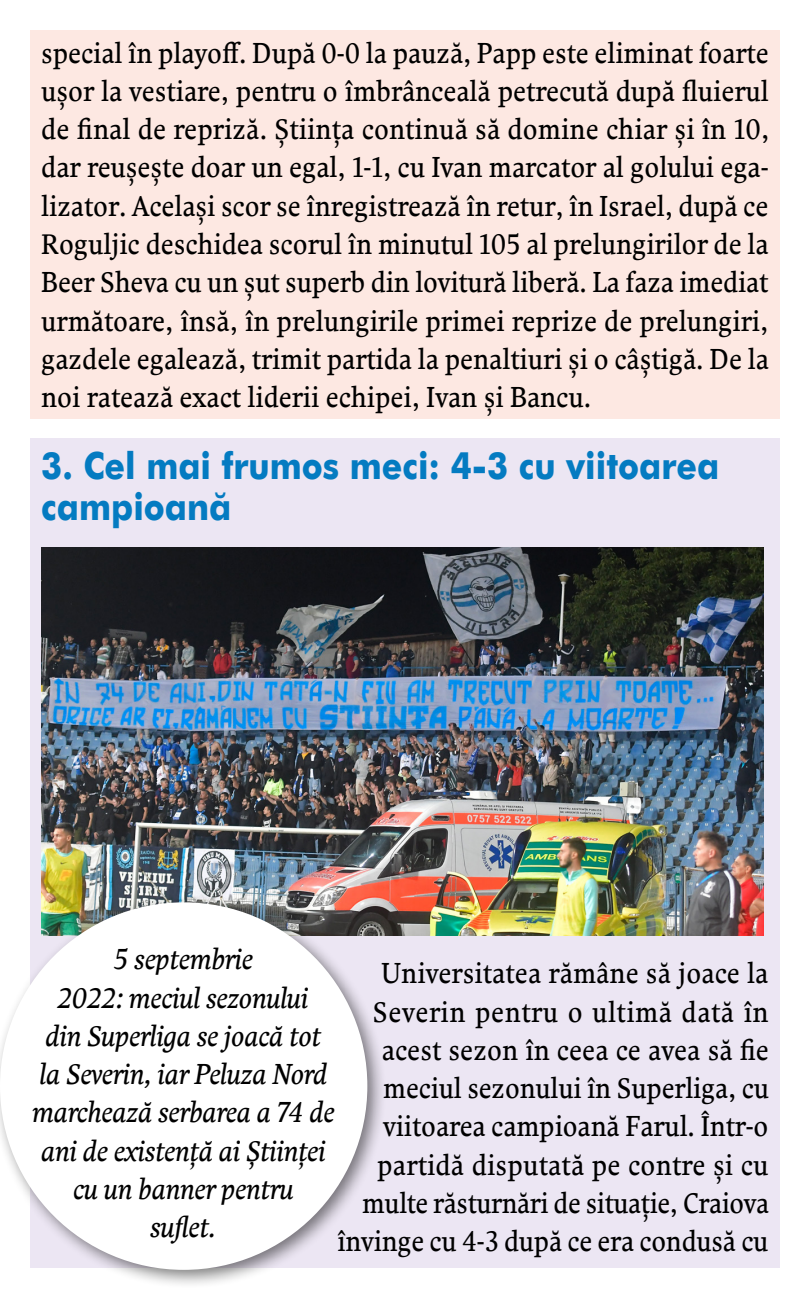
<style>
.page{position:relative;width:810px;height:1298px;background:#fff}
.page>*{position:absolute;margin:0;border:0;box-sizing:border-box;transform-origin:0 0}
.titlu_coloana{font:700 37.5px/41.2px "Futura Ro CE";color:#047bc1;scale:.9 1}
.text{font:28.5px/38.2px "Comenia Serif Pro Ro CE";color:#000;text-align:justify;scale:.9 1}
.sapou{font:italic 28.5px/38.2px "Comenia Serif Pro Ro CE";letter-spacing:-.01em;color:#000;text-align:center;scale:.9 1}
</style>
<div class="page">
<div style="left:30px;top:30px;width:750px;height:388px;background:#fde8e2"></div>
<div style="left:30px;top:438px;width:750px;height:830px;background:#ece6f3"></div>
<img style="left:41px;top:548px;width:722px;height:388px">
<div style="left:0;top:893px;width:387px;height:396px;background:#000;opacity:.5"></div>
<div style="left:0;top:902px;width:367px;height:367px;background:#fff;border-radius:50%"></div>
<p class="text" style="left:41px;top:33px;width:810px">special în playoff. După 0‑0 la pauză, Papp este eliminat foarte uşor la vestiare, pentru o îmbrânceală petrecută după fluierul de final de repriză. Ştiinţa continuă să domine chiar şi în 10, dar reuşeşte doar un egal, 1‑1, cu Ivan marcator al golului ega‑ lizator. Acelaşi scor se înregistrează în retur, în Israel, după ce Roguljic deschidea scorul în minutul 105 al prelungirilor de la Beer Sheva cu un şut superb din lovitură liberă. La faza imediat următoare, însă, în prelungirile primei reprize de prelungiri, gazdele egalează, trimit partida la penaltiuri şi o câştigă. De la noi ratează exact liderii echipei, Ivan şi Bancu.</p>
<p class="titlu_coloana" style="left:41px;top:443px;width:755px">3. Cel mai frumos meci: 4‑3 cu viitoarea campioană</p>
<p class="sapou" style="left:32px;top:939px;width:338px">5 septembrie<br>2022: meciul sezonului<br>din Superliga se joacă tot la Severin, iar Peluza Nord marchează serbarea a 74 de ani de existenţă ai Ştiinţei cu un banner pentru<br>suflet.</p>
<p class="text" style="left:338px;top:953px;width:481px;text-align:right">Universitatea rămâne să joace la Severin pentru o ultimă dată în acest sezon în ceea ce avea să fie meciul sezonului în Superliga, cu viitoarea campioană Farul. Într‑o partidă disputată pe contre şi cu multe răsturnări de situaţie, Craiova învinge cu 4‑3 după ce era condusă cu</p>
</div>
